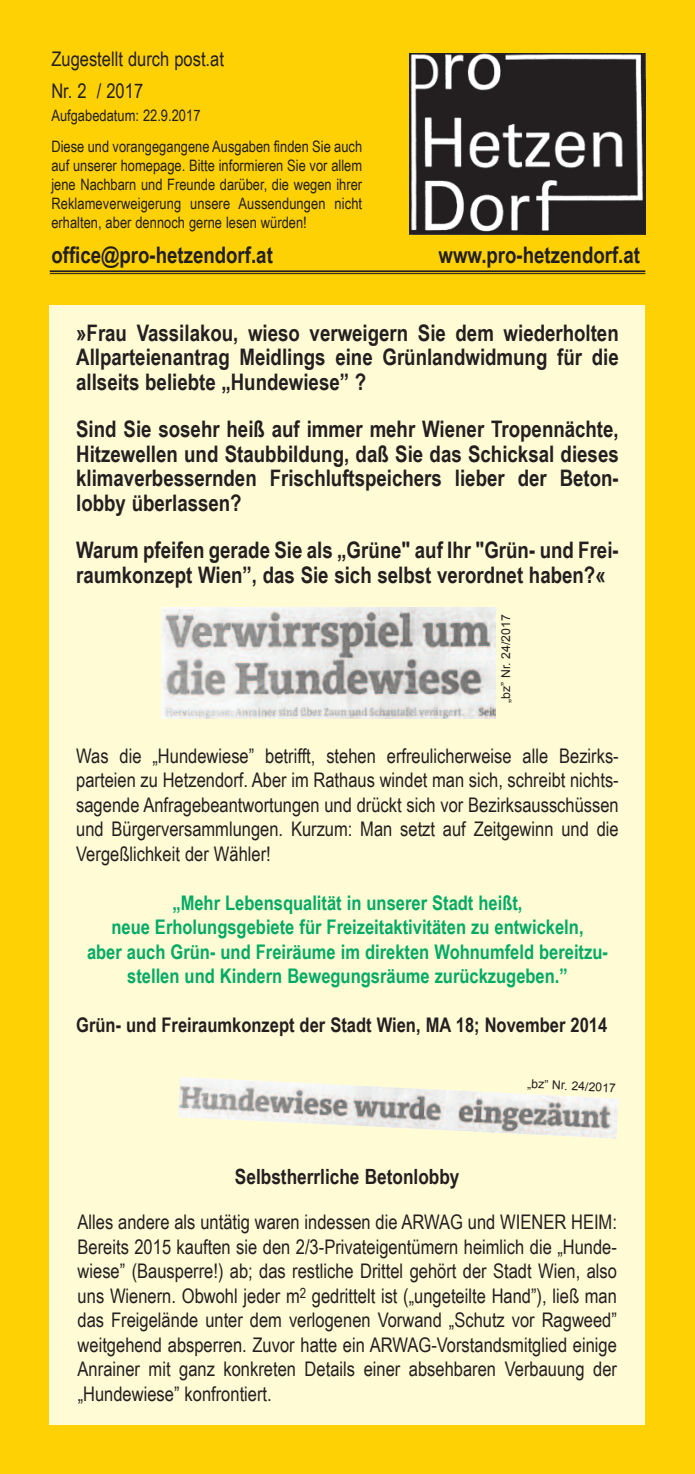
<style>
.page{position:relative;width:695px;height:1474px;background:#fff}
.page>*{position:absolute;margin:0;border:0;box-sizing:border-box;transform-origin:0 0}
.t1{font:700 22.75px/24.5px "Arial Narrow";color:#231f20;text-align:justify}
.t2{font:700 21px "Arial Narrow";color:#231f20}
.t3{font:20.12px/24.5px "Arial Narrow";color:#231f20;text-align:justify}
.t4{font:700 20.12px/24.5px "Arial Narrow";color:#00ab66;text-align:center}
.t5{font:700 20.12px "Arial Narrow";color:#231f20}
.t6{font:15.75px/18.9px "Arial Narrow";color:#231f20;text-align:justify}
.t7{font:12.25px "Arial";color:#231f20}
</style>
<div class="page">
<div style="left:0;top:0;width:694px;height:1473px;background:#fed105"></div>
<img style="left:409px;top:53px;width:236px;height:182px">
<hr style="left:50px;top:270px;width:595px;height:2px;background:#231f20">
<hr style="left:50px;top:273px;width:595px;height:1px;background:#231f20">
<div style="left:50px;top:305px;width:595px;height:1119px;background:#fffbd5"></div>
<img style="left:161px;top:607px;width:334px;height:112px">
<img style="left:178px;top:1077px;width:440px;height:61px">
<p class="t3" style="left:51px;top:43px;width:174px;line-height:32px">Zugestellt durch post.at<br>Nr. 2 / 2017</p>
<p class="t6" style="left:51px;top:105px;width:151px">Aufgabedatum: 22.9.2017</p>
<p class="t6" style="left:51px;top:137px;width:312px">Diese und vorangegangene Ausgaben finden Sie auch auf unserer homepage. Bitte informieren Sie vor allem jene Nachbarn und Freunde darüber, die wegen ihrer Reklameverweigerung unsere Aussendungen nicht erhalten, aber dennoch gerne lesen würden!</p>
<p class="t1" style="left:51px;top:242px;width:223px">office@pro-hetzendorf.at</p>
<p class="t1" style="left:438px;top:242px;width:203px">www.pro-hetzendorf.at</p>
<p class="t1" style="left:76px;top:320px;width:544px">»Frau Vassilakou, wieso verweigern Sie dem wiederholten Allparteienantrag Meidlings eine Grünlandwidmung für die allseits beliebte „Hundewiese” ?</p>
<p class="t1" style="left:76px;top:417px;width:544px">Sind Sie sosehr heiß auf immer mehr Wiener Tropennächte, Hitzewellen und Staubbildung, daß Sie das Schicksal dieses klimaverbessernden Frischluftspeichers lieber der Beton&shy;lobby überlassen?</p>
<p class="t1" style="left:76px;top:537px;width:544px">Warum pfeifen gerade Sie als „Grüne" auf Ihr "Grün- und Frei&shy;raumkonzept Wien”, das Sie sich selbst verordnet haben?«</p>
<p class="t7" style="left:499px;top:703px;width:90px;rotate:-90deg">„bz” Nr. 24/2017</p>
<p class="t3" style="left:76px;top:743px;width:544px">Was die „Hundewiese” betrifft, stehen erfreulicherweise alle Bezirks&shy;parteien zu Hetzendorf. Aber im Rathaus windet man sich, schreibt nichts&shy;sagende Anfragebeantwortungen und drückt sich vor Bezirksausschüssen und Bürgerversammlungen. Kurzum: Man setzt auf Zeitgewinn und die Vergeßlichkeit der Wähler!</p>
<p class="t4" style="left:87px;top:890px;width:522px">„Mehr Lebensqualität in unserer Stadt heißt,<br>neue Erholungsgebiete für Freizeitaktivitäten zu entwickeln,<br>aber auch Grün- und Freiräume im direkten Wohnumfeld bereitzu&shy;stellen und Kindern Bewegungsräume zurückzugeben.”</p>
<p class="t5" style="left:76px;top:1013px;width:532px">Grün- und Freiraumkonzept der Stadt Wien, MA 18; November 2014</p>
<p class="t7" style="left:527px;top:1076px;width:90px;rotate:3deg">„bz” Nr. 24/2017</p>
<p class="t2" style="left:235px;top:1163px;width:226px">Selbstherrliche Betonlobby</p>
<p class="t3" style="left:78px;top:1209px;width:541px">Alles andere als untätig waren indessen die ARWAG und WIENER HEIM:<br>Bereits 2015 kauften sie den 2/3-Privateigentümern heimlich die „Hunde&shy;wiese” (Bausperre!) ab; das restliche Drittel gehört der Stadt Wien, also uns Wienern. Obwohl jeder m<sup>2</sup> gedrittelt ist („ungeteilte Hand”), ließ man das Freigelände unter dem verlogenen Vorwand „Schutz vor Ragweed” weitgehend absperren. Zuvor hatte ein ARWAG-Vorstandsmitglied einige Anrainer mit ganz konkreten Details einer absehbaren Verbauung der „Hundewiese” konfrontiert.</p>
</div>
